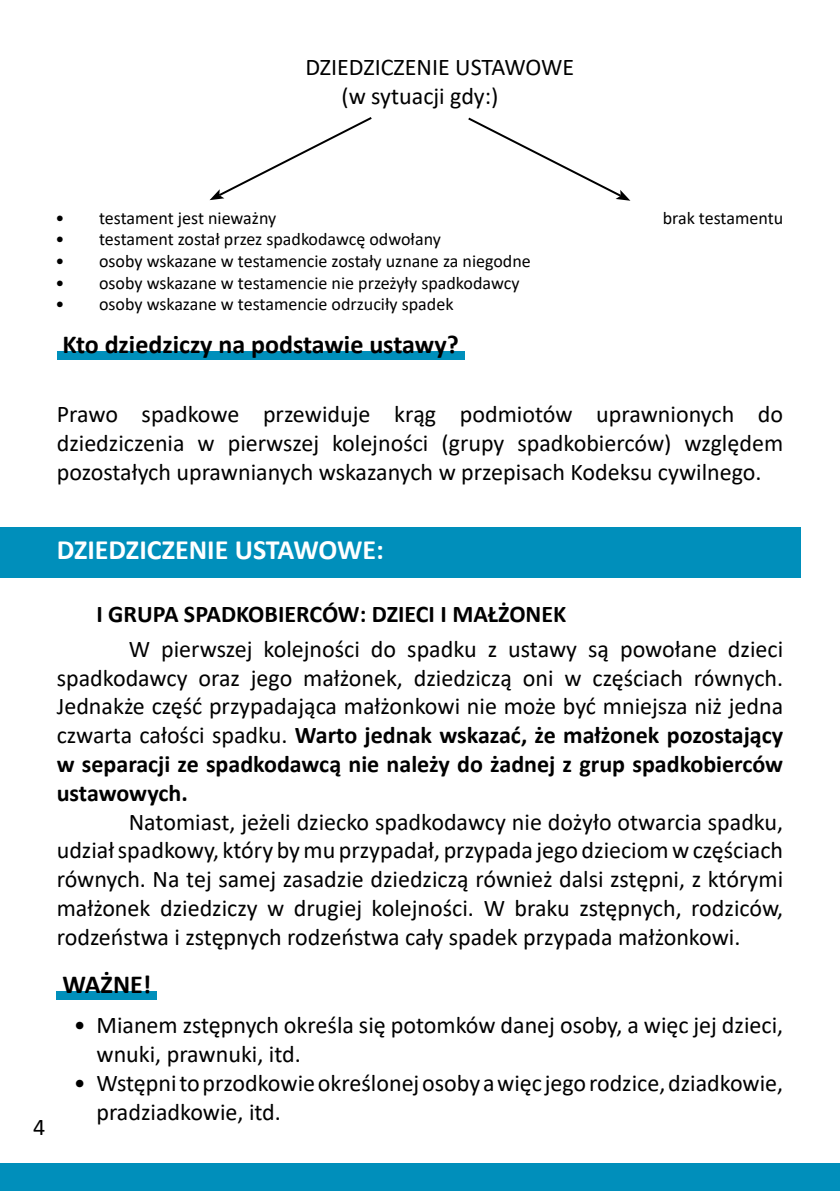
<style>
.page{position:relative;width:840px;height:1191px;background:#fff}
.page>*{position:absolute;margin:0;border:0;box-sizing:border-box;transform-origin:0 0}
.t1{font:700 28px "Calibri";color:#fff}
.t2{font:700 26px "Calibri";color:#000}
.t3{font:24px/28.8px "Calibri";color:#000}
.t4{font:700 24px "Calibri";color:#000}
.t5{font:18px "Calibri";color:#000}
.s1{font-weight:700}
</style>
<div class="page">
<div style="left:0;top:1162px;width:839px;height:29px;background:#008fbb"></div>
<div style="left:57px;top:351px;width:407px;height:9px;background:#008fbb"></div>
<div style="left:0;top:527px;width:799px;height:51px;background:#008fbb"></div>
<div style="left:57px;top:990px;width:100px;height:9px;background:#008fbb"></div>
<svg style="left:209px;top:117px;width:163px;height:83px"></svg>
<svg style="left:468px;top:117px;width:162px;height:84px"></svg>
<p class="t3" style="left:341px;top:52px;width:234px;text-indent:-36px">DZIEDZICZENIE USTAWOWE (w sytuacji gdy:)</p>
<p class="t5" style="left:55px;top:205px;width:222px">• testament jest nieważny</p>
<p class="t5" style="left:55px;top:227px;width:387px">• testament został przez spadkodawcę odwołany</p>
<p class="t5" style="left:55px;top:248px;width:477px">• osoby wskazane w testamencie zostały uznane za niegodne</p>
<p class="t5" style="left:55px;top:270px;width:465px">• osoby wskazane w testamencie nie przeżyły spadkodawcy</p>
<p class="t5" style="left:55px;top:292px;width:399px">• osoby wskazane w testamencie odrzuciły spadek</p>
<p class="t2" style="left:62px;top:326px;width:397px">Kto dziedziczy na podstawie ustawy?</p>
<p class="t5" style="left:662px;top:205px;width:122px">brak testamentu</p>
<p class="t3" style="left:57px;top:399px;width:727px;text-align:justify">Prawo spadkowe przewiduje krąg podmiotów uprawnionych do dziedziczenia w pierwszej kolejności (grupy spadkobierców) względem pozostałych uprawnianych wskazanych w przepisach Kodeksu cywilnego.</p>
<p class="t1" style="left:57px;top:530px;width:328px">DZIEDZICZENIE USTAWOWE:</p>
<p class="t3" style="left:33px;top:1112px;width:14px">4</p>
<p class="t4" style="left:96px;top:597px;width:471px">I GRUPA SPADKOBIERCÓW: DZIECI I MAŁŻONEK</p>
<p class="t3" style="left:57px;top:634px;width:727px;text-align:justify;text-indent:72px">W pierwszej kolejności do spadku z ustawy są powołane dzieci spadkodawcy oraz jego małżonek, dziedziczą oni w częściach równych.<br>Jednakże część przypadająca małżonkowi nie może być mniejsza niż jedna czwarta całości spadku. <span class="s1">Warto jednak wskazać, że małżonek pozostający w separacji ze spadkodawcą nie należy do żadnej z grup spadkobierców ustawowych.</span></p>
<p class="t3" style="left:57px;top:806px;width:727px;text-align:justify;text-indent:72px">Natomiast, jeżeli dziecko spadkodawcy nie dożyło otwarcia spadku, udział spadkowy, który by mu przypadał, przypada jego dzieciom w częściach równych. Na tej samej zasadzie dziedziczą również dalsi zstępni, z którymi małżonek dziedziczy w drugiej kolejności. W braku zstępnych, rodziców, rodzeństwa i zstępnych rodzeństwa cały spadek przypada małżonkowi.</p>
<p class="t2" style="left:62px;top:966px;width:90px">WAŻNE!</p>
<p class="t3" style="left:96px;top:1010px;width:687px;text-indent:-23px">• Mianem zstępnych określa się potomków danej osoby, a więc jej dzieci, wnuki, prawnuki, itd.</p>
<p class="t3" style="left:96px;top:1068px;width:687px;text-indent:-23px">• Wstępni to przodkowie określonej osoby awięc jego rodzice, dziadkowie, pradziadkowie, itd.</p>
</div>
